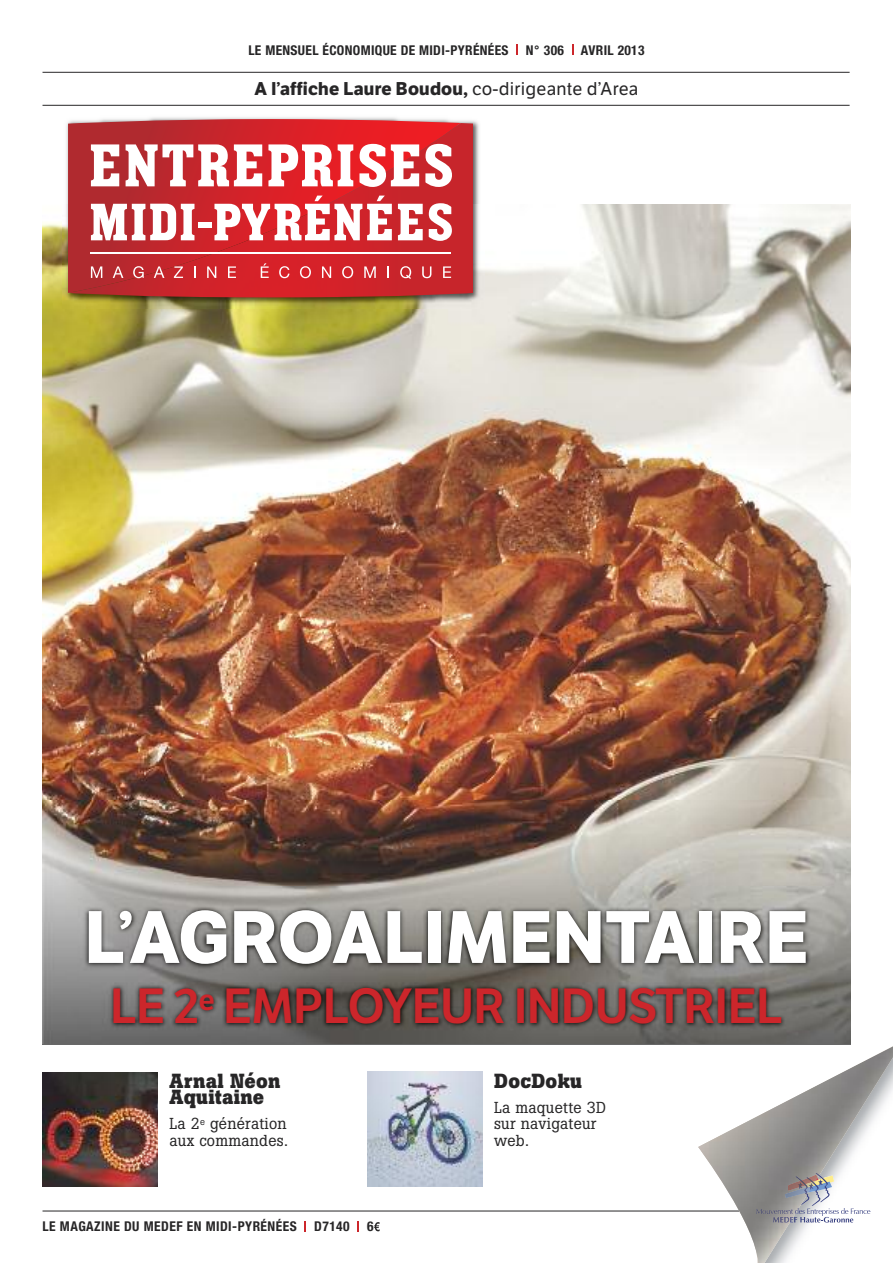
<style>
.page{position:relative;width:893px;height:1263px;background:#fff}
.page>*{position:absolute;margin:0;border:0;box-sizing:border-box;transform-origin:0 0}
.t1{font:700 72px "LFT Etica";letter-spacing:.01em;color:#fff}
.t2{font:600 48px "LFT Etica";letter-spacing:-.015em;color:#cc262b}
.t3{font:700 20.25px/16.5px "Boton BQ";letter-spacing:.015em;color:#272627}
.t4{font:700 18px "LFT Etica";letter-spacing:.015em;color:#272627}
.t5{font:15.75px/16.5px "Boton BQ";letter-spacing:.015em;color:#272627}
.t6{font:700 condensed 13.5px "Helvetica Neue";letter-spacing:.025em;color:#272627}
.s1{font-weight:400}
</style>
<div class="page">
<hr style="left:43px;top:1211px;width:696px;height:1px;background:#272627">
<img style="left:43px;top:204px;width:807px;height:597px">
<img style="left:43px;top:801px;width:807px;height:85px">
<img style="left:43px;top:1072px;width:115px;height:115px">
<img style="left:63px;top:117px;width:421px;height:192px">
<svg style="left:68px;top:119px;width:404px;height:4px;background:#d56b6f"></svg>
<img style="left:68px;top:123px;width:404px;height:174px">
<hr style="left:91px;top:252px;width:360px;height:2px;background:#fff">
<div style="left:198px;top:223px;width:13px;height:5px;background:#fff"></div>
<svg style="left:398px;top:204px;width:25px;height:36px"></svg>
<svg style="left:429px;top:203px;width:23px;height:38px"></svg>
<svg style="left:91px;top:204px;width:103px;height:36px"></svg>
<svg style="left:214px;top:196px;width:178px;height:44px"></svg>
<svg style="left:91px;top:144px;width:28px;height:42px"></svg>
<svg style="left:126px;top:144px;width:136px;height:42px"></svg>
<svg style="left:359px;top:144px;width:60px;height:43px"></svg>
<svg style="left:425px;top:144px;width:27px;height:43px"></svg>
<svg style="left:268px;top:144px;width:85px;height:42px"></svg>
<svg style="left:91px;top:266px;width:11px;height:12px"></svg>
<svg style="left:113px;top:266px;width:10px;height:12px"></svg>
<svg style="left:133px;top:266px;width:11px;height:12px"></svg>
<svg style="left:154px;top:266px;width:10px;height:12px"></svg>
<svg style="left:174px;top:266px;width:9px;height:12px"></svg>
<svg style="left:194px;top:266px;width:1px;height:12px"></svg>
<svg style="left:207px;top:266px;width:9px;height:12px"></svg>
<svg style="left:228px;top:266px;width:8px;height:12px"></svg>
<svg style="left:261px;top:263px;width:8px;height:15px"></svg>
<svg style="left:279px;top:266px;width:10px;height:12px"></svg>
<svg style="left:300px;top:266px;width:11px;height:12px"></svg>
<svg style="left:322px;top:266px;width:9px;height:12px"></svg>
<svg style="left:342px;top:266px;width:11px;height:12px"></svg>
<svg style="left:364px;top:266px;width:12px;height:12px"></svg>
<svg style="left:388px;top:266px;width:1px;height:12px"></svg>
<svg style="left:400px;top:266px;width:11px;height:13px"></svg>
<svg style="left:422px;top:266px;width:9px;height:12px"></svg>
<svg style="left:443px;top:266px;width:8px;height:12px"></svg>
<img style="left:367px;top:1071px;width:115px;height:116px">
<svg style="left:374px;top:1222px;width:6px;height:9px"></svg>
<svg style="left:516px;top:45px;width:2px;height:10px"></svg>
<img style="left:43px;top:886px;width:807px;height:158px">
<svg style="left:698px;top:1035px;width:194px;height:228px"></svg>
<hr style="left:43px;top:72px;width:807px;height:1px;background:#272627">
<hr style="left:43px;top:105px;width:807px;height:1px;background:#272627">
<p class="t6" style="left:248px;top:42px;width:262px">LE MENSUEL ÉCONOMIQUE DE MIDI-PYRÉNÉES</p>
<p class="t6" style="left:526px;top:42px;width:120px">N° 306 AVRIL 2013</p>
<h3 class="t4" style="left:255px;top:77px;width:385px">A l’affiche Laure Boudou, <span class="s1">co-dirigeante d’Area</span></h3>
<h1 class="t1" style="left:85px;top:893px;width:725px">L’AGROALIMENTAIRE</h1>
<h2 class="t2" style="left:110px;top:977px;width:674px">LE 2<sup>e</sup> EMPLOYEUR INDUSTRIEL</h2>
<h3 class="t3" style="left:170px;top:1073px;width:112px">Arnal Néon<br>Aquitaine</h3>
<p class="t5" style="left:170px;top:1115px;width:120px">La 2<sup>e</sup> génération aux commandes.</p>
<p class="t6" style="left:43px;top:1218px;width:256px">LE MAGAZINE DU MEDEF EN MIDI-PYRÉNÉES</p>
<p class="t6" style="left:314px;top:1218px;width:37px">D7140</p>
<p class="t6" style="left:367px;top:1218px;width:8px">6</p>
<h3 class="t3" style="left:494px;top:1073px;width:89px">DocDoku</h3>
<p class="t5" style="left:494px;top:1099px;width:113px">La maquette 3D sur navigateur web.</p>
</div>
